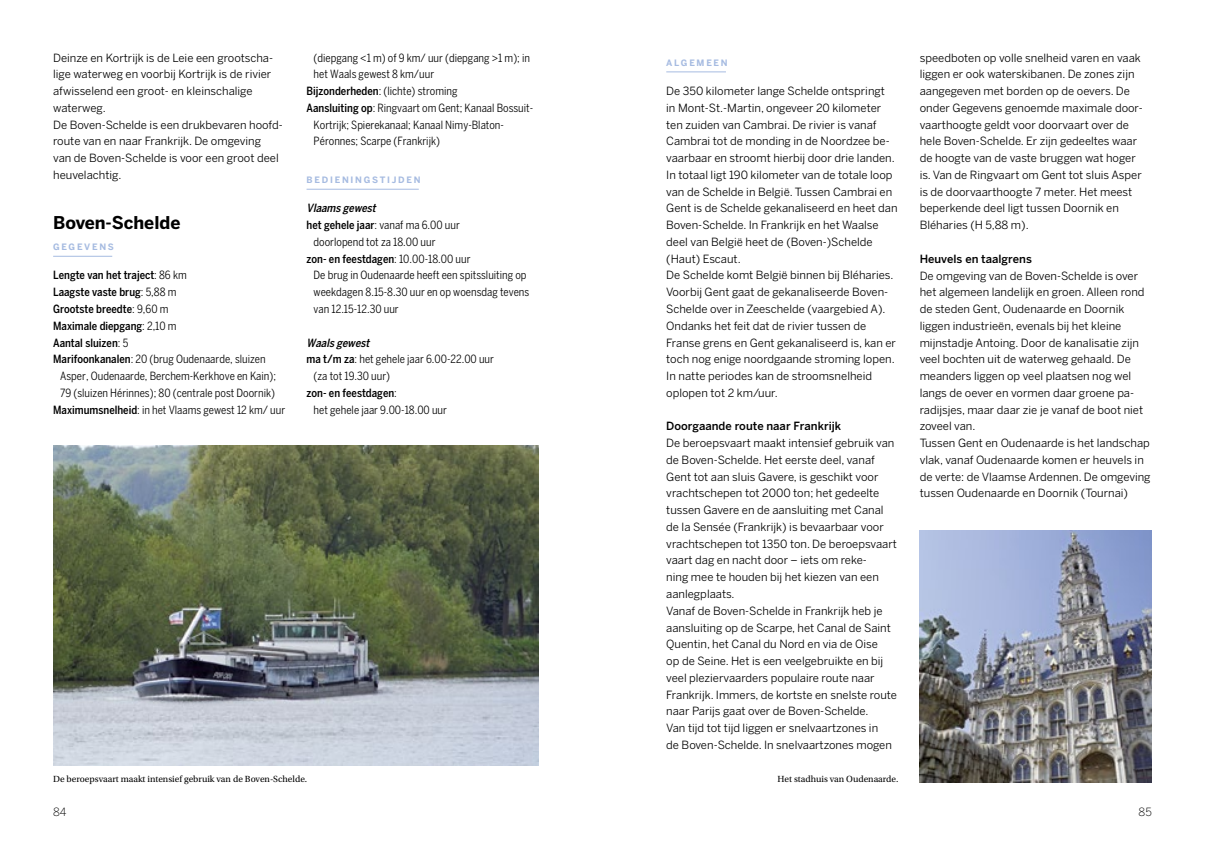
<style>
.page{position:relative;width:1205px;height:851px;background:#fff}
.page>*{position:absolute;margin:0;border:0;box-sizing:border-box;transform-origin:0 0}
.t1{font:700 17.5px "Benton Sans";color:#000}
.t2{font:11.25px/16.8px "Benton Sans";color:#000}
.t3{font:condensed 11.25px "Benton Sans";color:#000}
.t4{font:500 condensed 11.25px "Benton Sans";color:#000}
.t5{font:500 11.25px "Benton Sans";color:#000}
.t6{font:italic 500 condensed 11.25px "Benton Sans";color:#000}
.t7{font:300 11.25px "Benton Sans";color:#000}
.t8{font:9.38px "Utopia Std";color:#000}
.t9{font:700 8.75px "Benton Sans";letter-spacing:.2em;color:#a6bbe1}
.s1{font-weight:400}
.s2{font-weight:500}
</style>
<div class="page">
<hr style="left:53px;top:256px;width:59px;height:1px;background:#a6bbe1">
<hr style="left:306px;top:189px;width:113px;height:1px;background:#a6bbe1">
<hr style="left:666px;top:72px;width:60px;height:1px;background:#a6bbe1">
<img style="left:53px;top:445px;width:486px;height:320px">
<img style="left:919px;top:531px;width:233px;height:251px">
<p class="t2" style="left:53px;top:49px;width:231px">Deinze en Kortrijk is de Leie een grootscha&shy;lige waterweg en voorbij Kortrijk is de rivier afwisselend een groot- en kleinschalige waterweg.<br>De Boven-Schelde is een drukbevaren hoofd&shy;route van en naar Frankrijk. De omgeving<br>van de Boven-Schelde is voor een groot deel heuvelachtig.</p>
<h1 class="t1" style="left:53px;top:212px;width:129px">Boven-Schelde</h1>
<p class="t9" style="left:53px;top:242px;width:62px">GEGEVENS</p>
<p class="t4" style="left:53px;top:269px;width:135px">Lengte van het traject<span class="s1">: 86 km</span></p>
<p class="t4" style="left:53px;top:285px;width:125px">Laagste vaste brug<span class="s1">: 5,88 m</span></p>
<p class="t4" style="left:53px;top:302px;width:117px">Grootste breedte<span class="s1">: 9,60 m</span></p>
<p class="t4" style="left:53px;top:319px;width:125px">Maximale diepgang<span class="s1">: 2,10 m</span></p>
<p class="t4" style="left:53px;top:336px;width:77px">Aantal sluizen<span class="s1">: 5</span></p>
<p class="t3" style="left:53px;top:352px;width:214px"><span class="s2">Marifoonkanalen</span>: 20 (brug Oudenaarde, sluizen</p>
<p class="t3" style="left:60px;top:369px;width:217px">Asper, Oudenaarde, Berchem-Kerkhove en Kain);</p>
<p class="t3" style="left:60px;top:386px;width:216px">79 (sluizen Hérinnes); 80 (centrale post Doornik)</p>
<p class="t3" style="left:53px;top:403px;width:233px"><span class="s2">Maximumsnelheid</span>: in het Vlaams gewest 12 km/ uur</p>
<p class="t3" style="left:314px;top:51px;width:218px">(diepgang &lt;1 m) of 9 km/ uur (diepgang &gt;1 m); in</p>
<p class="t3" style="left:314px;top:68px;width:122px">het Waals gewest 8 km/uur</p>
<p class="t3" style="left:306px;top:84px;width:152px"><span class="s2">Bijzonderheden</span>: (lichte) stroming</p>
<p class="t3" style="left:306px;top:101px;width:228px"><span class="s2">Aansluiting op</span>: Ringvaart om Gent; Kanaal Bossuit-</p>
<p class="t3" style="left:314px;top:118px;width:192px">Kortrijk; Spierekanaal; Kanaal Nimy-Blaton-</p>
<p class="t3" style="left:314px;top:135px;width:128px">Péronnes; Scarpe (Frankrijk)</p>
<p class="t9" style="left:306px;top:175px;width:115px">BEDIENINGSTIJDEN</p>
<p class="t6" style="left:306px;top:202px;width:73px">Vlaamsgewest</p>
<p class="t3" style="left:306px;top:218px;width:155px"><span class="s2">het gehele jaar</span>: vanaf ma 6.00 uur</p>
<p class="t3" style="left:314px;top:235px;width:123px">doorlopend tot za 18.00 uur</p>
<p class="t4" style="left:306px;top:252px;width:165px">zon- en feestdagen<span class="s1">: 10.00-18.00 uur</span></p>
<p class="t3" style="left:314px;top:269px;width:214px">De brug in Oudenaarde heeft een spitssluiting op</p>
<p class="t3" style="left:314px;top:285px;width:217px">weekdagen 8.15-8.30 uur en op woensdag tevens</p>
<p class="t3" style="left:314px;top:302px;width:87px">van 12.15-12.30 uur</p>
<p class="t6" style="left:306px;top:336px;width:67px">Waals gewest</p>
<p class="t3" style="left:306px;top:352px;width:189px"><span class="s2">ma t/m za</span>: het gehele jaar 6.00-22.00 uur</p>
<p class="t3" style="left:314px;top:369px;width:78px">(za tot 19.30 uur)</p>
<p class="t4" style="left:306px;top:386px;width:92px">zon- en feestdagen<span class="s1">:</span></p>
<p class="t3" style="left:314px;top:403px;width:135px">het gehele jaar 9.00-18.00 uur</p>
<p class="t9" style="left:666px;top:57px;width:63px">ALGEMEEN</p>
<p class="t2" style="left:666px;top:82px;width:233px">De 350 kilometer lange Schelde ontspringt<br>in Mont-St.-Martin, ongeveer 20 kilometer ten zuiden van Cambrai. De rivier is vanaf Cambrai tot de monding in de Noordzee be&shy;vaarbaar en stroomt hierbij door drie landen.<br>In totaal ligt 190 kilometer van de totale loop van de Schelde in België. Tussen Cambrai en Gent is de Schelde gekanaliseerd en heet dan Boven-Schelde. In Frankrijk en het Waalse deel van België heet de (Boven-)Schelde (Haut) Escaut.<br>De Schelde komt België binnen bij Bléharies.<br>Voorbij Gent gaat de gekanaliseerde Boven-Schelde over in Zeeschelde (vaargebied A).<br>Ondanks het feit dat de rivier tussen de Franse grens en Gent gekanaliseerd is, kan er toch nog enige noordgaande stroming lopen.<br>In natte periodes kan de stroomsnelheid oplopen tot 2 km/uur.</p>
<p class="t5" style="left:666px;top:419px;width:176px">Doorgaande route naar Frankrijk</p>
<p class="t2" style="left:666px;top:434px;width:232px">De beroepsvaart maakt intensief gebruik van de Boven-Schelde. Het eerste deel, vanaf Gent tot aan sluis Gavere, is geschikt voor vrachtschepen tot 2000 ton; het gedeelte tussen Gavere en de aansluiting met Canal de la Sensée (Frankrijk) is bevaarbaar voor vrachtschepen tot 1350 ton. De beroepsvaart vaart dag en nacht door – iets om reke-<br>ning mee te houden bij het kiezen van een aanlegplaats.<br>Vanaf de Boven-Schelde in Frankrijk heb je aansluiting op de Scarpe, het Canal de Saint Quentin, het Canal du Nord en via de Oise<br>op de Seine. Het is een veelgebruikte en bij veel pleziervaarders populaire route naar Frankrijk. Immers, de kortste en snelste route naar Parijs gaat over de Boven-Schelde.<br>Van tijd tot tijd liggen er snelvaartzones in<br>de Boven-Schelde. In snelvaartzones mogen</p>
<p class="t8" style="left:53px;top:774px;width:255px">De beroepsvaart maakt intensief gebruik van de Boven-Schelde.</p>
<p class="t8" style="left:777px;top:774px;width:122px">Het stadhuis van Oudenaarde.</p>
<p class="t2" style="left:919px;top:49px;width:225px">speedboten op volle snelheid varen en vaak liggen er ook waterskibanen. De zones zijn aangegeven met borden op de oevers. De onder Gegevens genoemde maximale door&shy;vaarthoogte geldt voor doorvaart over de hele Boven-Schelde. Er zijn gedeeltes waar de hoogte van de vaste bruggen wat hoger is. Van de Ringvaart om Gent tot sluis Asper is de doorvaarthoogte 7 meter. Het meest beperkende deel ligt tussen Doornik en Bléharies (H 5,88 m).</p>
<p class="t5" style="left:919px;top:252px;width:114px">Heuvels en taalgrens</p>
<p class="t2" style="left:919px;top:267px;width:232px">De omgeving van de Boven-Schelde is over het algemeen landelijk en groen. Alleen rond de steden Gent, Oudenaarde en Doornik liggen industrieën, evenals bij het kleine mijnstadje Antoing. Door de kanalisatie zijn veel bochten uit de waterweg gehaald. De meanders liggen op veel plaatsen nog wel langs de oever en vormen daar groene pa&shy;radijsjes, maar daar zie je vanaf de boot niet zoveel van.<br>Tussen Gent en Oudenaarde is het landschap vlak, vanaf Oudenaarde komen er heuvels in de verte: de Vlaamse Ardennen. De omgeving tussen Oudenaarde en Doornik (Tournai)</p>
<p class="t7" style="left:53px;top:805px;width:15px">84</p>
<p class="t7" style="left:1138px;top:805px;width:15px">85</p>
</div>
